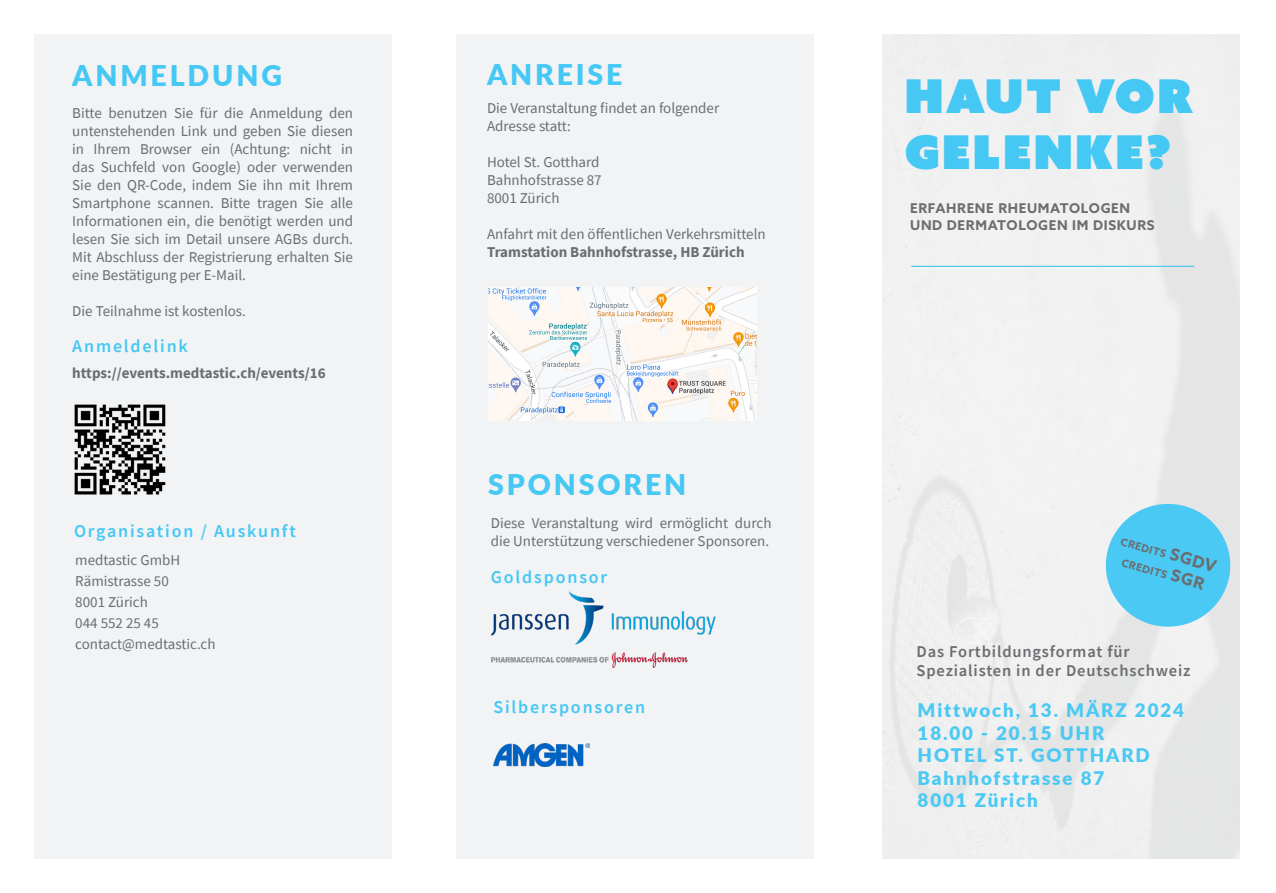
<style>
.page{position:relative;width:1276px;height:893px;background:#fff}
.page>*{position:absolute;margin:0;border:0;box-sizing:border-box;transform-origin:0 0}
._14{font:46.5px/55.8px "Azo Sans Uber";letter-spacing:.05em;color:#45c8f4}
._19{font:900 28.5px "Lato";letter-spacing:.1em;color:#45c8f4}
._19-2{font:900 18.75px/22.5px "Lato";letter-spacing:.1em;color:#49c9f4}
._12{font:600 18px "Source Sans Pro";letter-spacing:.1em;color:#45c8f4}
._14-2{font:600 16.5px "Source Sans Pro";letter-spacing:.05em;color:#6c6d70}
.Body_Text_Justify{font:15px/18px "Source Sans Pro";color:#6c6d70;text-align:justify}
.Body_Text_Justify-2{font:700 15px "Source Sans Pro";color:#6c6d70}
._14-3{font:700 13.5px/16.2px "Azo Sans";letter-spacing:.05em;color:#6c6d70}
._14-4{font:700 10.5px "Azo Sans";color:#6c6d70}
.s1{font-size:16.5px}
</style>
<div class="page">
<div style="left:456px;top:34px;width:358px;height:825px;background:#f2f3f4"></div>
<div style="left:34px;top:34px;width:357px;height:825px;background:#f2f3f4"></div>
<hr style="left:911px;top:266px;width:283px;height:1px;background:#40c7f4">
<img style="left:488px;top:287px;width:268px;height:134px">
<img style="left:491px;top:591px;width:225px;height:77px">
<img style="left:493px;top:743px;width:96px;height:23px">
<img style="left:74px;top:404px;width:92px;height:91px">
<div style="left:1106px;top:504px;width:124px;height:123px;background:#49c9f4;border-radius:50%"></div>
<p class="_19" style="left:72px;top:54px;width:211px">ANMELDUNG</p>
<p class="Body_Text_Justify" style="left:72px;top:104px;width:282px">Bitte benutzen Sie für die Anmeldung den untenstehenden Link und geben Sie diesen in Ihrem Browser ein (Achtung: nicht in das Suchfeld von Google) oder verwenden Sie den QR-Code, indem Sie ihn mit Ihrem Smartphone scannen. Bitte tragen Sie alle Informationen ein, die benötigt werden und lesen Sie sich im Detail unsere AGBs durch.<br>Mit Abschluss der Registrierung erhalten Sie eine Bestätigung per E-Mail.</p>
<p class="Body_Text_Justify" style="left:72px;top:302px;width:175px">Die Teilnahme ist kostenlos.</p>
<p class="_12" style="left:72px;top:335px;width:117px">Anmeldelink</p>
<p class="Body_Text_Justify-2" style="left:72px;top:363px;width:255px">https://events.medtastic.ch/events/16</p>
<p class="_12" style="left:74px;top:519px;width:223px">Organisation / Auskunft</p>
<p class="Body_Text_Justify" style="left:75px;top:551px;width:106px">medtastic GmbH</p>
<p class="Body_Text_Justify" style="left:75px;top:572px;width:95px">Rämistrasse 50</p>
<p class="Body_Text_Justify" style="left:75px;top:593px;width:74px">8001 Zürich</p>
<p class="Body_Text_Justify" style="left:75px;top:614px;width:85px">044 552 25 45</p>
<p class="Body_Text_Justify" style="left:75px;top:635px;width:142px">contact@medtastic.ch</p>
<p class="_19" style="left:487px;top:53px;width:137px">ANREISE</p>
<p class="Body_Text_Justify" style="left:487px;top:99px;width:234px">Die Veranstaltung findet an folgender</p>
<p class="Body_Text_Justify" style="left:487px;top:117px;width:85px">Adresse statt:</p>
<p class="Body_Text_Justify" style="left:487px;top:153px;width:114px">Hotel St. Gotthard</p>
<p class="Body_Text_Justify" style="left:487px;top:171px;width:116px">Bahnhofstrasse 87</p>
<p class="Body_Text_Justify" style="left:487px;top:189px;width:74px">8001 Zürich</p>
<p class="Body_Text_Justify" style="left:487px;top:225px;width:280px">Anfahrt mit den öffentlichen Verkehrsmitteln</p>
<p class="Body_Text_Justify-2" style="left:487px;top:242px;width:259px">Tramstation Bahnhofstrasse, HB Zürich</p>
<p class="_19" style="left:488px;top:463px;width:200px">SPONSOREN</p>
<p class="Body_Text_Justify" style="left:491px;top:514px;width:282px">Diese Veranstaltung wird ermöglicht durch die Unterstützung verschiedener Sponsoren.</p>
<p class="_12" style="left:491px;top:565px;width:118px">Goldsponsor</p>
<p class="_12" style="left:493px;top:695px;width:153px">Silbersponsoren</p>
<p class="_14" style="left:904px;top:68px;width:289px">HAUT VOR<br>GELENKE?</p>
<p class="_14-3" style="left:910px;top:200px;width:246px">ERFAHRENE RHEUMATOLOGEN<br>UND DERMATOLOGEN IM DISKURS</p>
<p class="_14-4" style="left:1123px;top:535px;width:100px;rotate:16deg">CREDITS <span class="s1">SGDV</span></p>
<p class="_14-4" style="left:1124px;top:556px;width:48px;rotate:16deg">CREDITS</p>
<p class="_14-2" style="left:916px;top:640px;width:214px">Das Fortbildungsformat für</p>
<p class="_14-2" style="left:916px;top:660px;width:275px">Spezialisten in der Deutschschweiz</p>
<p class="_19-2" style="left:917px;top:698px;width:268px">Mittwoch, 13. MÄRZ 2024</p>
<p class="_19-2" style="left:917px;top:721px;width:188px">18.00 - 20.15 UHR</p>
<p class="_19-2" style="left:917px;top:743px;width:234px">HOTEL ST. GOTTHARD<br>Bahnhofstrasse 87</p>
<p class="_19-2" style="left:917px;top:788px;width:122px">8001 Zürich</p>
</div>
